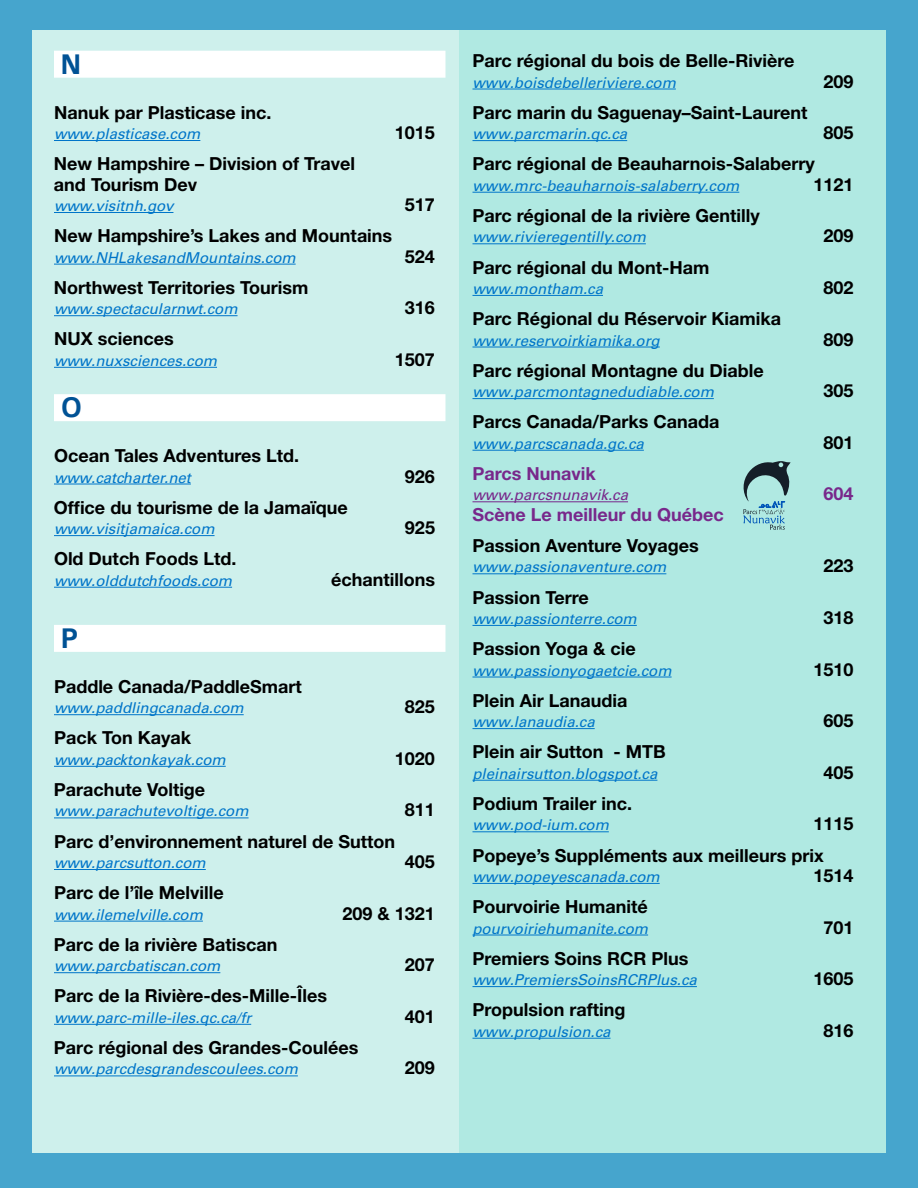
<style>
.page{position:relative;width:918px;height:1188px;background:#46a5cd}
.page>*{position:absolute;margin:0;border:0;box-sizing:border-box;transform-origin:0 0}
.t1{font:700 28.5px "Univers";color:#005295}
.t2{font:700 18px/20.4px "Helvetica Neue LT Std";color:#000}
.t3{font:700 18px "Helvetica Neue LT Std";color:#78288b}
.t4{font:italic 15px "Univers LT Std";color:#0075c9}
.t5{font:italic 15px "Univers LT Std";color:#78288b}
</style>
<div class="page">
<div style="left:32px;top:30px;width:854px;height:1122px;background:#cef0ec"></div>
<div style="left:459px;top:30px;width:427px;height:1122px;background:#b0e9e2"></div>
<div style="left:54px;top:51px;width:392px;height:27px;background:#fff"></div>
<hr style="left:54px;top:140px;width:146px;height:1px;background:#0075c9">
<hr style="left:54px;top:212px;width:119px;height:1px;background:#0075c9">
<hr style="left:54px;top:264px;width:242px;height:1px;background:#0075c9">
<hr style="left:54px;top:315px;width:184px;height:1px;background:#0075c9">
<hr style="left:54px;top:367px;width:163px;height:1px;background:#0075c9">
<div style="left:54px;top:394px;width:392px;height:27px;background:#fff"></div>
<hr style="left:54px;top:484px;width:137px;height:1px;background:#0075c9">
<hr style="left:54px;top:535px;width:161px;height:1px;background:#0075c9">
<hr style="left:54px;top:587px;width:178px;height:1px;background:#0075c9">
<div style="left:54px;top:625px;width:392px;height:27px;background:#fff"></div>
<hr style="left:54px;top:714px;width:190px;height:1px;background:#0075c9">
<hr style="left:54px;top:766px;width:172px;height:1px;background:#0075c9">
<hr style="left:54px;top:818px;width:195px;height:1px;background:#0075c9">
<hr style="left:54px;top:869px;width:152px;height:1px;background:#0075c9">
<hr style="left:54px;top:921px;width:149px;height:1px;background:#0075c9">
<hr style="left:54px;top:972px;width:166px;height:1px;background:#0075c9">
<hr style="left:54px;top:1024px;width:197px;height:1px;background:#0075c9">
<hr style="left:54px;top:1076px;width:244px;height:1px;background:#0075c9">
<hr style="left:472px;top:89px;width:204px;height:1px;background:#0075c9">
<hr style="left:472px;top:140px;width:155px;height:1px;background:#0075c9">
<hr style="left:472px;top:192px;width:267px;height:1px;background:#0075c9">
<hr style="left:472px;top:243px;width:174px;height:1px;background:#0075c9">
<hr style="left:472px;top:295px;width:131px;height:1px;background:#0075c9">
<hr style="left:472px;top:347px;width:188px;height:1px;background:#0075c9">
<hr style="left:472px;top:398px;width:242px;height:1px;background:#0075c9">
<hr style="left:472px;top:450px;width:172px;height:1px;background:#0075c9">
<hr style="left:472px;top:501px;width:156px;height:1px;background:#78288b">
<hr style="left:472px;top:573px;width:194px;height:1px;background:#0075c9">
<hr style="left:472px;top:625px;width:165px;height:1px;background:#0075c9">
<hr style="left:472px;top:677px;width:200px;height:1px;background:#0075c9">
<hr style="left:472px;top:728px;width:123px;height:1px;background:#0075c9">
<hr style="left:472px;top:780px;width:185px;height:1px;background:#0075c9">
<hr style="left:472px;top:831px;width:137px;height:1px;background:#0075c9">
<hr style="left:472px;top:883px;width:188px;height:1px;background:#0075c9">
<hr style="left:472px;top:935px;width:176px;height:1px;background:#0075c9">
<hr style="left:472px;top:986px;width:225px;height:1px;background:#0075c9">
<hr style="left:472px;top:1038px;width:139px;height:1px;background:#0075c9">
<svg style="left:743px;top:461px;width:48px;height:69px"></svg>
<h1 class="t1" style="left:61px;top:46px;width:22px">N</h1>
<p class="t2" style="left:54px;top:102px;width:219px">Nanuk par Plasticase inc.</p>
<p class="t4" style="left:54px;top:125px;width:148px">www.plasticase.com</p>
<p class="t2" style="left:395px;top:122px;width:42px">1015</p>
<p class="t2" style="left:54px;top:153px;width:303px">New Hampshire – Division of Travel and Tourism Dev</p>
<p class="t4" style="left:54px;top:197px;width:121px">www.visitnh.gov</p>
<p class="t2" style="left:405px;top:194px;width:32px">517</p>
<p class="t2" style="left:54px;top:225px;width:340px">New Hampshire’s Lakes and Mountains</p>
<p class="t4" style="left:54px;top:248px;width:243px">www.NHLakesandMountains.com</p>
<p class="t2" style="left:405px;top:246px;width:32px">524</p>
<p class="t2" style="left:54px;top:277px;width:256px">Northwest Territories Tourism</p>
<p class="t4" style="left:54px;top:300px;width:185px">www.spectacularnwt.com</p>
<p class="t2" style="left:405px;top:297px;width:32px">316</p>
<p class="t2" style="left:54px;top:328px;width:121px">NUX sciences</p>
<p class="t4" style="left:54px;top:352px;width:165px">www.nuxsciences.com</p>
<p class="t2" style="left:395px;top:349px;width:42px">1507</p>
<h1 class="t1" style="left:61px;top:389px;width:23px">O</h1>
<p class="t2" style="left:54px;top:445px;width:247px">Ocean Tales Adventures Ltd.</p>
<p class="t4" style="left:54px;top:468px;width:138px">www.catcharter.net</p>
<p class="t2" style="left:405px;top:465px;width:32px">926</p>
<p class="t2" style="left:54px;top:497px;width:295px">Office du tourisme de la Jamaïque</p>
<p class="t4" style="left:54px;top:520px;width:162px">www.visitjamaica.com</p>
<p class="t2" style="left:405px;top:517px;width:32px">925</p>
<p class="t2" style="left:54px;top:548px;width:184px">Old Dutch Foods Ltd.</p>
<p class="t4" style="left:54px;top:572px;width:180px">www.olddutchfoods.com</p>
<p class="t2" style="left:331px;top:569px;width:105px">échantillons</p>
<h1 class="t1" style="left:61px;top:620px;width:18px">P</h1>
<p class="t2" style="left:54px;top:676px;width:249px">Paddle Canada/PaddleSmart</p>
<p class="t4" style="left:54px;top:699px;width:191px">www.paddlingcanada.com</p>
<p class="t2" style="left:405px;top:696px;width:32px">825</p>
<p class="t2" style="left:54px;top:727px;width:139px">Pack Ton Kayak</p>
<p class="t4" style="left:54px;top:751px;width:173px">www.packtonkayak.com</p>
<p class="t2" style="left:395px;top:748px;width:42px">1020</p>
<p class="t2" style="left:54px;top:779px;width:153px">Parachute Voltige</p>
<p class="t4" style="left:54px;top:802px;width:196px">www.parachutevoltige.com</p>
<p class="t2" style="left:405px;top:799px;width:32px">811</p>
<p class="t2" style="left:54px;top:831px;width:343px">Parc d’environnement naturel de Sutton</p>
<p class="t4" style="left:54px;top:854px;width:153px">www.parcsutton.com</p>
<p class="t2" style="left:405px;top:851px;width:32px">405</p>
<p class="t2" style="left:54px;top:882px;width:171px">Parc de l’île Melville</p>
<p class="t4" style="left:54px;top:905px;width:150px">www.ilemelville.com</p>
<p class="t2" style="left:343px;top:903px;width:94px">209 &amp; 1321</p>
<p class="t2" style="left:54px;top:934px;width:225px">Parc de la rivière Batiscan</p>
<p class="t4" style="left:54px;top:957px;width:168px">www.parcbatiscan.com</p>
<p class="t2" style="left:405px;top:954px;width:32px">207</p>
<p class="t2" style="left:54px;top:985px;width:275px">Parc de la Rivière-des-Mille-Îles</p>
<p class="t4" style="left:54px;top:1009px;width:199px">www.parc-mille-iles.qc.ca/fr</p>
<p class="t2" style="left:405px;top:1006px;width:32px">401</p>
<p class="t2" style="left:54px;top:1037px;width:306px">Parc régional des Grandes-Coulées</p>
<p class="t4" style="left:54px;top:1060px;width:245px">www.parcdesgrandescoulees.com</p>
<p class="t2" style="left:405px;top:1057px;width:32px">209</p>
<p class="t2" style="left:472px;top:50px;width:323px">Parc régional du bois de Belle-Rivière</p>
<p class="t4" style="left:472px;top:73px;width:205px">www.boisdebelleriviere.com</p>
<p class="t2" style="left:823px;top:70px;width:32px">209</p>
<p class="t2" style="left:473px;top:102px;width:337px">Parc marin du Saguenay–Saint-Laurent</p>
<p class="t4" style="left:472px;top:125px;width:156px">www.parcmarin.qc.ca</p>
<p class="t2" style="left:823px;top:122px;width:32px">805</p>
<p class="t2" style="left:472px;top:153px;width:344px">Parc régional de Beauharnois-Salaberry</p>
<p class="t4" style="left:472px;top:177px;width:268px">www.mrc-beauharnois-salaberry.com</p>
<p class="t2" style="left:813px;top:174px;width:42px">1121</p>
<p class="t2" style="left:472px;top:205px;width:289px">Parc régional de la rivière Gentilly</p>
<p class="t4" style="left:472px;top:228px;width:175px">www.rivieregentilly.com</p>
<p class="t2" style="left:823px;top:225px;width:32px">209</p>
<p class="t2" style="left:472px;top:256px;width:238px">Parc régional du Mont-Ham</p>
<p class="t4" style="left:472px;top:280px;width:132px">www.montham.ca</p>
<p class="t2" style="left:823px;top:277px;width:32px">802</p>
<p class="t2" style="left:472px;top:308px;width:310px">Parc Régional du Réservoir Kiamika</p>
<p class="t4" style="left:472px;top:331px;width:189px">www.reservoirkiamika.org</p>
<p class="t2" style="left:823px;top:328px;width:32px">809</p>
<p class="t2" style="left:472px;top:360px;width:293px">Parc régional Montagne du Diable</p>
<p class="t4" style="left:472px;top:383px;width:243px">www.parcmontagnedudiable.com</p>
<p class="t2" style="left:823px;top:380px;width:32px">305</p>
<p class="t2" style="left:473px;top:411px;width:249px">Parcs Canada/Parks Canada</p>
<p class="t4" style="left:472px;top:435px;width:173px">www.parcscanada.gc.ca</p>
<p class="t2" style="left:823px;top:432px;width:32px">801</p>
<p class="t3" style="left:472px;top:462px;width:125px">Parcs Nunavik</p>
<p class="t5" style="left:472px;top:486px;width:157px">www.parcsnunavik.ca</p>
<p class="t3" style="left:823px;top:483px;width:32px">604</p>
<p class="t3" style="left:472px;top:503px;width:253px">Scène Le meilleur du Québec</p>
<p class="t2" style="left:472px;top:535px;width:228px">Passion Aventure Voyages</p>
<p class="t4" style="left:472px;top:558px;width:195px">www.passionaventure.com</p>
<p class="t2" style="left:823px;top:555px;width:32px">223</p>
<p class="t2" style="left:472px;top:586px;width:118px">Passion Terre</p>
<p class="t4" style="left:472px;top:610px;width:166px">www.passionterre.com</p>
<p class="t2" style="left:823px;top:607px;width:32px">318</p>
<p class="t2" style="left:473px;top:638px;width:165px">Passion Yoga &amp; cie</p>
<p class="t4" style="left:472px;top:661px;width:201px">www.passionyogaetcie.com</p>
<p class="t2" style="left:813px;top:658px;width:42px">1510</p>
<p class="t2" style="left:472px;top:690px;width:156px">Plein Air Lanaudia</p>
<p class="t4" style="left:472px;top:713px;width:124px">www.lanaudia.ca</p>
<p class="t2" style="left:823px;top:710px;width:32px">605</p>
<p class="t2" style="left:472px;top:741px;width:195px">Plein air Sutton - MTB</p>
<p class="t4" style="left:472px;top:765px;width:186px">pleinairsutton.blogspot.ca</p>
<p class="t2" style="left:823px;top:762px;width:32px">405</p>
<p class="t2" style="left:473px;top:793px;width:161px">Podium Trailer inc.</p>
<p class="t4" style="left:472px;top:816px;width:138px">www.pod-ium.com</p>
<p class="t2" style="left:473px;top:808px;width:383px;line-height:31.2px;text-indent:341px">1115<br>Popeye’s Suppléments aux meilleurs prix</p>
<p class="t4" style="left:472px;top:868px;width:189px">www.popeyescanada.com</p>
<p class="t2" style="left:813px;top:865px;width:42px">1514</p>
<p class="t2" style="left:472px;top:896px;width:177px">Pourvoirie Humanité</p>
<p class="t4" style="left:472px;top:919px;width:177px">pourvoiriehumanite.com</p>
<p class="t2" style="left:823px;top:916px;width:32px">701</p>
<p class="t2" style="left:472px;top:948px;width:217px">Premiers Soins RCR Plus</p>
<p class="t4" style="left:472px;top:971px;width:226px">www.PremiersSoinsRCRPlus.ca</p>
<p class="t2" style="left:813px;top:968px;width:42px">1605</p>
<p class="t2" style="left:472px;top:999px;width:154px">Propulsion rafting</p>
<p class="t4" style="left:472px;top:1023px;width:140px">www.propulsion.ca</p>
<p class="t2" style="left:823px;top:1020px;width:32px">816</p>
</div>
